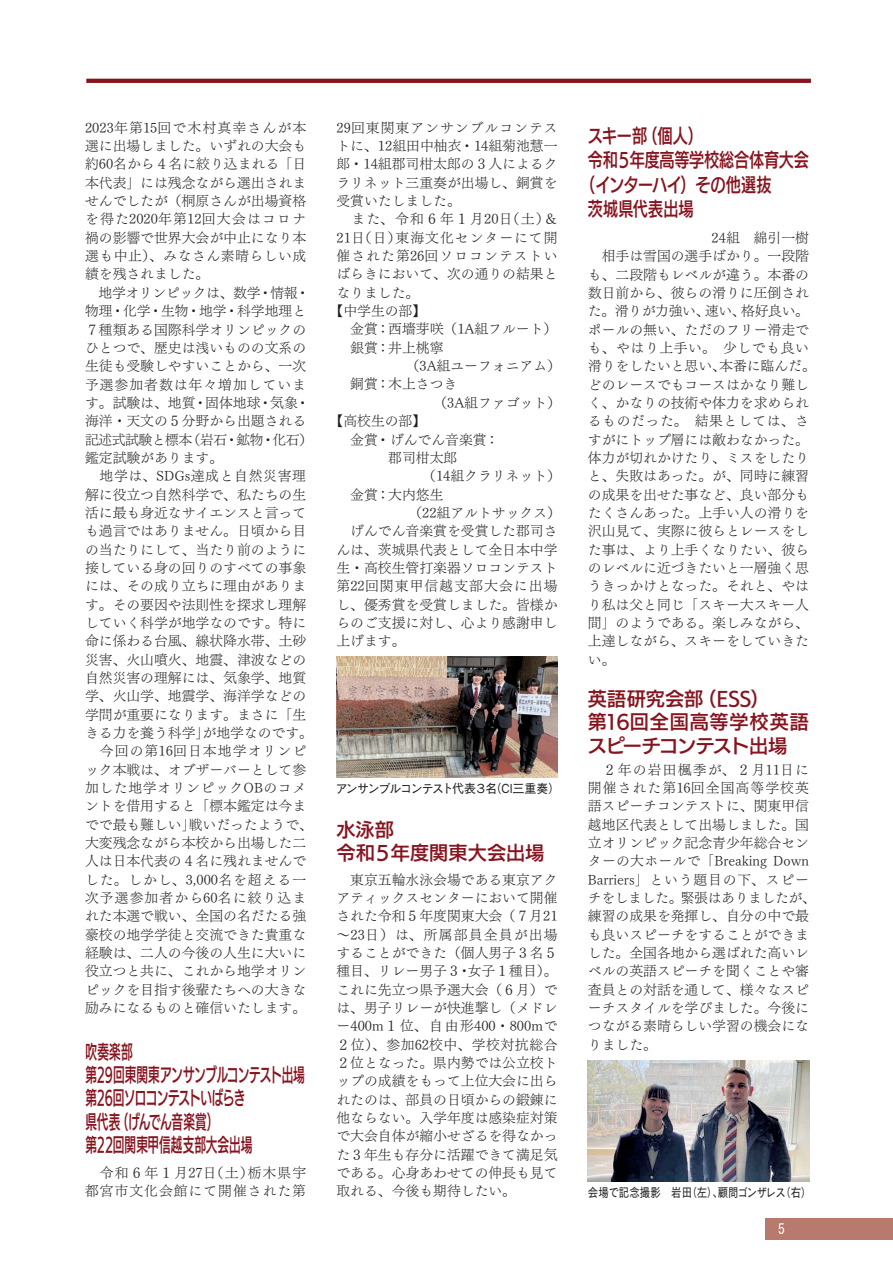
<style>
.page{position:relative;width:893px;height:1263px;background:#fff}
.page>*{position:absolute;margin:0;border:0;box-sizing:border-box;transform-origin:0 0}
.t1{font:19.2px/23.4px "UD Kakugo Large Pr 6 N DB";letter-spacing:-.01em;color:#87131e;scale:.61 1}
.t2{font:19.2px/23.4px "UD Kakugo Large Pr 6 N DB";letter-spacing:-.01em;color:#87131e}
.t3{font:19.2px "UD Kakugo Large Pr 6 N DB";letter-spacing:-.01em;color:#87131e;scale:.79 1}
.t4{font:19.2px "UD Kakugo Large Pr 6 N DB";letter-spacing:-.03em;color:#87131e;scale:.79 1}
.t5{font:13.8px/18.3px "Tsuku Min Pro L";color:#231f20}
.t6{font:13.8px "Tsuku Min Pro L";letter-spacing:.075em;color:#231f20}
.t7{font:13.8px "Tsuku Min Pro L";letter-spacing:.08em;color:#231f20}
.t8{font:13.8px/18.3px "Tsuku Min Pro L";letter-spacing:.07em;color:#231f20}
.t9{font:13.8px "Tsuku Min Pro L";letter-spacing:.085em;color:#231f20}
.t10{font:13.8px "MS Gothic";color:#fff}
.t11{font:12.75px "Cezanne Pro N M";letter-spacing:-.01em;color:#231f20;scale:.82 1}
.t12{font:12.75px "Cezanne Pro N M";letter-spacing:-.105em;color:#231f20;scale:.94 1}
</style>
<div class="page">
<svg style="left:86px;top:79px;width:725px;height:4px;background:#891722"></svg>
<img style="left:336px;top:657px;width:222px;height:120px">
<img style="left:588px;top:1060px;width:221px;height:121px">
<div style="left:765px;top:1218px;width:128px;height:21px;background:#b87a6e"></div>
<p class="t5" style="left:85px;top:117px;width:230px">2023年第15回で木村真幸さんが本選に出場しました。いずれの大会も約60名から４名に絞り込まれる「日本代表」には残念ながら選出されませんでしたが（桐原さんが出場資格を得た2020年第12回大会はコロナ禍の影響で世界大会が中止になり本選も中止）、みなさん素晴らしい成績を残されました。<br>　地学オリンピックは、数学・情報・物理・化学・生物・地学・科学地理と<br>７種類ある国際科学オリンピックのひとつで、歴史は浅いものの文系の生徒も受験しやすいことから、一次予選参加者数は年々増加しています。試験は、地質・固体地球・気象・海洋・天文の５分野から出題される記述式試験と標本（岩石・鉱物・化石）鑑定試験があります。<br>　地学は、SDGs達成と自然災害理解に役立つ自然科学で、私たちの生活に最も身近なサイエンスと言っても過言ではありません。日頃から目の当たりにして、当たり前のように接している身の回りのすべての事象には、その成り立ちに理由があります。その要因や法則性を探求し理解していく科学が地学なのです。特に命に係わる台風、線状降水帯、土砂災害、火山噴火、地震、津波などの自然災害の理解には、気象学、地質学、火山学、地震学、海洋学などの学問が重要になります。まさに「生きる力を養う科学」が地学なのです。　今回の第16回日本地学オリンピック本戦は、オブザーバーとして参加した地学オリンピックOBのコメントを借用すると「標本鑑定は今までで最も難しい」戦いだったようで、大変残念ながら本校から出場した二人は日本代表の４名に残れませんでした。しかし、3,000名を超える一次予選参加者から60名に絞り込まれた本選で戦い、全国の名だたる強豪校の地学学徒と交流できた貴重な経験は、二人の今後の人生に大いに役立つと共に、これから地学オリンピックを目指す後輩たちへの大きな励みになるものと確信いたします。</p>
<h1 class="t1" style="left:86px;top:1040px;width:361px">吹奏楽部<br>第29回東関東アンサンブルコンテスト出場第26回ソロコンテストいばらき<br>県代表（げんでん音楽賞）<br>第22回関東甲信越支部大会出場</h1>
<p class="t8" style="left:85px;top:1162px;width:223px">　令和６年１月27日（土）栃木県宇都宮市文化会館にて開催された第</p>
<p class="t6" style="left:336px;top:115px;width:223px">29回東関東アンサンブルコンテス</p>
<p class="t5" style="left:336px;top:135px;width:223px">トに、12組田中柚衣・14組菊池慧一</p>
<p class="t5" style="left:336px;top:153px;width:223px">郞・14組郡司柑太郎の３人によるク</p>
<p class="t5" style="left:336px;top:172px;width:223px">ラリネット三重奏が出場し、銅賞を</p>
<p class="t5" style="left:336px;top:190px;width:126px">受賞いたしました。</p>
<p class="t9" style="left:336px;top:207px;width:223px">　また、令和６年１月20日（土）＆</p>
<p class="t6" style="left:336px;top:225px;width:223px">21日（日）東海文化センターにて開</p>
<p class="t7" style="left:336px;top:244px;width:223px">催された第26回ソロコンテストい</p>
<p class="t5" style="left:336px;top:263px;width:223px">ばらきにおいて、次の通りの結果と</p>
<p class="t5" style="left:336px;top:282px;width:84px">なりました。</p>
<p class="t5" style="left:330px;top:300px;width:98px">【中学生の部】</p>
<p class="t5" style="left:336px;top:318px;width:222px">　金賞：西墻芽咲（1A組フルート）</p>
<p class="t5" style="left:336px;top:337px;width:109px">　銀賞：井上桃寧</p>
<p class="t5" style="left:406px;top:355px;width:157px">（3A組ユーフォニアム）</p>
<p class="t5" style="left:336px;top:373px;width:122px">　銅賞：木上さつき</p>
<p class="t5" style="left:433px;top:392px;width:129px">（3A組ファゴット）</p>
<p class="t5" style="left:330px;top:410px;width:98px">【高校生の部】</p>
<p class="t5" style="left:336px;top:428px;width:164px">　金賞・げんでん音楽賞：</p>
<p class="t5" style="left:336px;top:447px;width:122px">　　　　郡司柑太郎</p>
<p class="t5" style="left:422px;top:465px;width:140px">（14組クラリネット）</p>
<p class="t5" style="left:336px;top:483px;width:109px">　金賞：大内悠生</p>
<p class="t5" style="left:408px;top:502px;width:154px">（22組アルトサックス）</p>
<p class="t5" style="left:336px;top:520px;width:223px">　げんでん音楽賞を受賞した郡司さ</p>
<p class="t5" style="left:336px;top:538px;width:223px">んは、茨城県代表として全日本中学</p>
<p class="t5" style="left:336px;top:557px;width:223px">生・高校生管打楽器ソロコンテスト</p>
<p class="t7" style="left:336px;top:574px;width:223px">第22回関東甲信越支部大会に出場</p>
<p class="t5" style="left:336px;top:593px;width:223px">し、優秀賞を受賞しました。皆様か</p>
<p class="t5" style="left:336px;top:612px;width:223px">らのご支援に対し、心より感謝申し</p>
<p class="t5" style="left:336px;top:630px;width:71px">上げます。</p>
<p class="t12" style="left:336px;top:780px;width:240px">アンサンブルコンテスト代表３名（Cl三重奏）</p>
<h1 class="t2" style="left:336px;top:819px;width:209px">水泳部<br>令和５年度関東大会出場</h1>
<p class="t5" style="left:336px;top:868px;width:223px;text-align:justify">　東京五輪水泳会場である東京アクアティックスセンターにおいて開催された令和５年度関東大会（７月21～23日）は、所属部員全員が出場することができた（個人男子３名５種目、リレー男子３・女子１種目）。これに先立つ県予選大会（６月）では、男子リレーが快進撃し（メドレー400m１位、自由形400・800mで２位）、参加62校中、学校対抗総合２位となった。県内勢では公立校トップの成績をもって上位大会に出られたのは、部員の日頃からの鍛錬に他ならない。入学年度は感染症対策で大会自体が縮小せざるを得なかった３年生も存分に活躍できて満足気である。心身あわせての伸長も見て取れる、今後も期待したい。</p>
<h1 class="t3" style="left:588px;top:125px;width:147px">スキー部（個人）</h1>
<h1 class="t3" style="left:588px;top:149px;width:281px">令和５年度高等学校総合体育大会</h1>
<h1 class="t4" style="left:580px;top:174px;width:244px">（インターハイ）その他選抜</h1>
<h1 class="t3" style="left:588px;top:198px;width:135px">茨城県代表出場</h1>
<p class="t5" style="left:588px;top:227px;width:230px;text-indent:124px">24組　綿引一樹　相手は雪国の選手ばかり。一段階も、二段階もレベルが違う。本番の数日前から、彼らの滑りに圧倒された。滑りが力強い、速い、格好良い。ポールの無い、ただのフリー滑走でも、やはり上手い。 少しでも良い滑りをしたいと思い、本番に臨んだ。どのレースでもコースはかなり難しく、かなりの技術や体力を求められるものだった。 結果としては、さすがにトップ層には敵わなかった。体力が切れかけたり、ミスをしたりと、失敗はあった。が、同時に練習の成果を出せた事など、良い部分もたくさんあった。上手い人の滑りを沢山見て、実際に彼らとレースをした事は、より上手くなりたい、彼らのレベルに近づきたいと一層強く思うきっかけとなった。それと、やはり私は父と同じ「スキー大スキー人間」のようである。楽しみながら、上達しながら、スキーをしていきたい。</p>
<h1 class="t2" style="left:588px;top:688px;width:223px">英語研究会部（ESS）第16回全国高等学校英語スピーチコンテスト出場</h1>
<p class="t5" style="left:588px;top:759px;width:230px">　２年の岩田楓季が、２月11日に開催された第16回全国高等学校英語スピーチコンテストに、関東甲信越地区代表として出場しました。国立オリンピック記念青少年総合センターの大ホールで「Breaking Down<br>Barriers」という題目の下、スピーチをしました。緊張はありましたが、練習の成果を発揮し、自分の中で最も良いスピーチをすることができました。全国各地から選ばれた高いレベルの英語スピーチを聞くことや審査員との対話を通して、様々なスピーチスタイルを学びました。今後につながる素晴らしい学習の機会になりました。</p>
<p class="t11" style="left:588px;top:1184px;width:274px">会場で記念撮影　岩田（左）、顧問ゴンザレス（右）</p>
<p class="t10" style="left:778px;top:1222px;width:8px">5</p>
</div>
